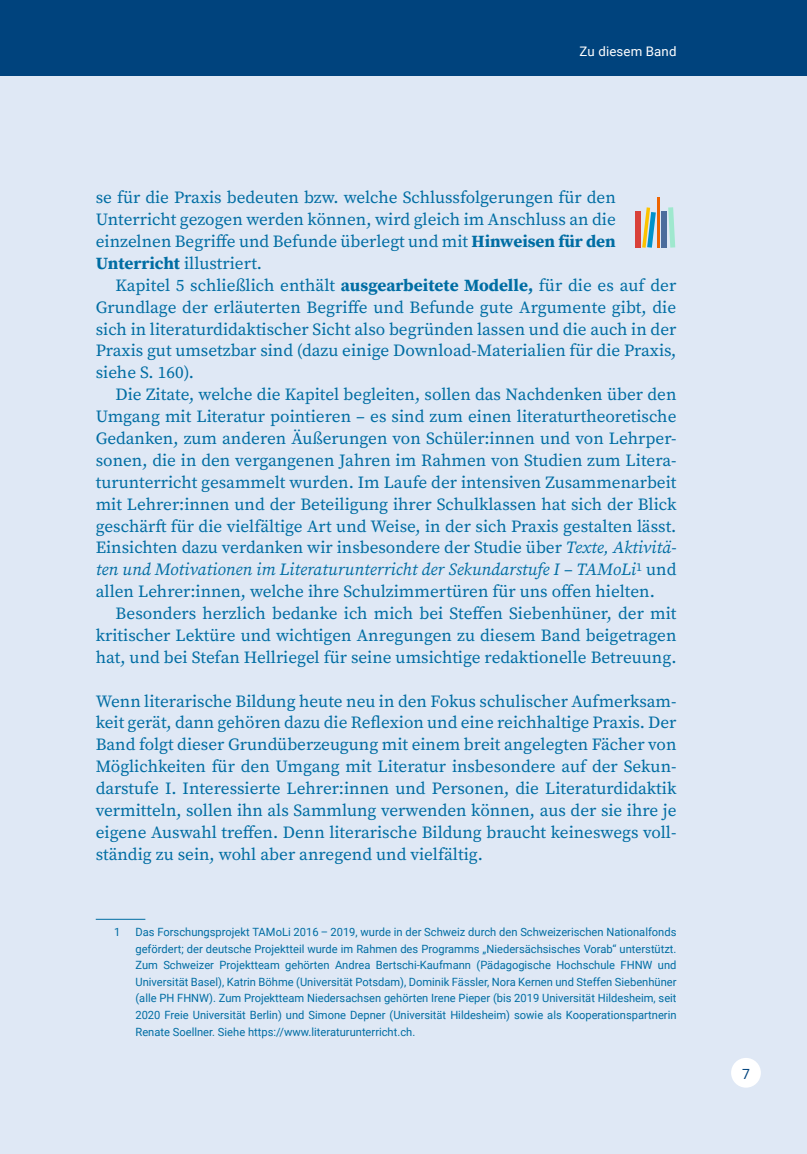
<style>
.page{position:relative;width:807px;height:1154px;background:#fff}
.page>*{position:absolute;margin:0;border:0;box-sizing:border-box;transform-origin:0 0}
.t1{font:17.15px/21.9px "Source Serif Pro";color:#006da3;text-align:justify}
.t2{font:14px "Roboto";color:#00437d}
.t3{font:13.12px "Roboto";letter-spacing:.01em;color:#fff}
.t4{font:11.38px/16.6px "Roboto";color:#006da3;text-align:justify}
.s1{font-weight:700}
.s2{font-style:italic}
</style>
<div class="page">
<div style="left:0;top:73px;width:6px;height:1081px;background:#dfe8f5"></div>
<div style="left:6px;top:73px;width:801px;height:1081px;background:#dfe8f5"></div>
<div style="left:0;top:0;width:807px;height:76px;background:#00437d"></div>
<div style="left:731px;top:1058px;width:29px;height:29px;background:#fff;border-radius:50%"></div>
<hr style="left:96px;top:919px;width:49px;height:1px;background:#006da3">
<svg style="left:668px;top:207px;width:7px;height:41px"></svg>
<div style="left:661px;top:211px;width:5px;height:37px;background:#4b6c9c"></div>
<div style="left:635px;top:211px;width:6px;height:37px;background:#d94139"></div>
<hr style="left:657px;top:198px;width:3px;height:50px;background:#ee6401">
<svg style="left:642px;top:207px;width:13px;height:41px"></svg>
<p class="t3" style="left:579px;top:42px;width:98px">Zu diesem Band</p>
<p class="t1" style="left:96px;top:187px;width:521px">se für die Praxis bedeuten bzw. welche Schlussfolgerungen für den Unterricht gezogen werden können, wird gleich im Anschluss an die einzelnen Begriffe und Befunde überlegt und mit <span class="s1">Hinweisen für den Unterricht</span> illustriert.</p>
<p class="t1" style="left:96px;top:274px;width:582px;text-indent:20px">Kapitel 5 schließlich enthält <span class="s1">ausgearbeitete Modelle,</span> für die es auf der Grundlage der erläuterten Begriffe und Befunde gute Argumente gibt, die sich in literaturdidaktischer Sicht also begründen lassen und die auch in der Praxis gut umsetzbar sind (dazu einige Download-Materialien für die Praxis, siehe S. 160).</p>
<p class="t1" style="left:96px;top:383px;width:582px;text-indent:20px">Die Zitate, welche die Kapitel begleiten, sollen das Nachdenken über den Umgang mit Literatur pointieren – es sind zum einen literaturtheoretische Gedanken, zum anderen Äußerungen von Schüler:innen und von Lehrper&shy;sonen, die in den vergangenen Jahren im Rahmen von Studien zum Litera&shy;turunterricht gesammelt wurden. Im Laufe der intensiven Zusammenarbeit mit Lehrer:innen und der Beteiligung ihrer Schulklassen hat sich der Blick geschärft für die vielfältige Art und Weise, in der sich Praxis gestalten lässt.<br>Einsichten dazu verdanken wir insbesondere der Studie über <span class="s2">Texte, Aktivitä&shy;ten und Motivationen im Literaturunterricht der Sekundarstufe I – TAMoLi</span><sup>1</sup> und allen Lehrer:innen, welche ihre Schulzimmertüren für uns offen hielten.</p>
<p class="t1" style="left:96px;top:602px;width:582px;text-indent:20px">Besonders herzlich bedanke ich mich bei Steffen Siebenhüner, der mit kritischer Lektüre und wichtigen Anregungen zu diesem Band beigetragen hat, und bei Stefan Hellriegel für seine umsichtige redaktionelle Betreuung.</p>
<p class="t1" style="left:96px;top:690px;width:582px">Wenn literarische Bildung heute neu in den Fokus schulischer Aufmerksam&shy;keit gerät, dann gehören dazu die Reflexion und eine reichhaltige Praxis. Der Band folgt dieser Grundüberzeugung mit einem breit angelegten Fächer von Möglichkeiten für den Umgang mit Literatur insbesondere auf der Sekun&shy;darstufe I. Interessierte Lehrer:innen und Personen, die Literaturdidaktik vermitteln, sollen ihn als Sammlung verwenden können, aus der sie ihre je eigene Auswahl treffen. Denn literarische Bildung braucht keineswegs voll&shy;ständig zu sein, wohl aber anregend und vielfältig.</p>
<p class="t4" style="left:114px;top:923px;width:8px">1</p>
<p class="t4" style="left:135px;top:923px;width:542px">Das Forschungsprojekt TAMoLi 2016 – 2019, wurde in der Schweiz durch den Schweizerischen Nationalfonds gefördert; der deutsche Projektteil wurde im Rahmen des Programms „Niedersächsisches Vorab“ unterstützt.<br>Zum Schweizer Projektteam gehörten Andrea Bertschi-Kaufmann (Pädagogische Hochschule FHNW und Universität Basel), Katrin Böhme (Universität Potsdam), Dominik Fässler, Nora Kernen und Steffen Siebenhüner (alle PH FHNW). Zum Projektteam Niedersachsen gehörten Irene Pieper (bis 2019 Universität Hildesheim, seit 2020 Freie Universität Berlin) und Simone Depner (Universität Hildesheim) sowie als Kooperationspartnerin Renate Soellner. Siehe https://www.literaturunterricht.ch.</p>
<p class="t2" style="left:742px;top:1063px;width:9px">7</p>
</div>
